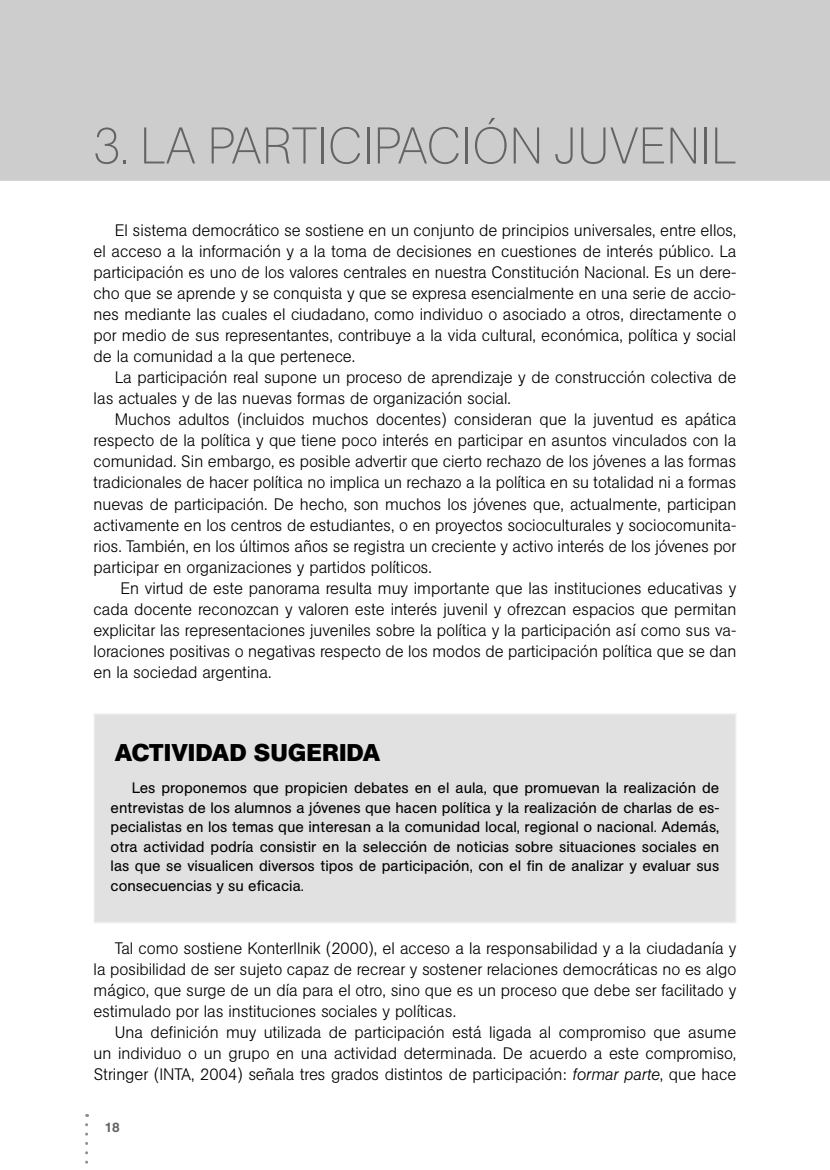
<style>
.page{position:relative;width:830px;height:1170px;background:#fff}
.page>*{position:absolute;margin:0;border:0;box-sizing:border-box;transform-origin:0 0}
.t1{font:200 51px "AG Book BQ";color:#636466}
.t2{font:700 24px "AG Book BQ";color:#000}
.t3{font:300 16.5px/21px "AG Book BQ";color:#000;text-align:justify}
.t4{font:15px/19.5px "AG Book BQ";color:#000;text-align:justify}
.t5{font:500 13.5px "AG Book BQ";color:#636466}
.s1{font-style:italic}
</style>
<div class="page">
<svg style="left:85px;top:1124px;width:3px;height:40px"></svg>
<div style="left:94px;top:714px;width:641px;height:208px;background:#e1e1e1"></div>
<div style="left:0;top:0;width:829px;height:181px;background:#cdcdce"></div>
<h1 class="t1" style="left:94px;top:117px;width:644px">3. LA PARTICI PACIÓN JUVENI L</h1>
<p class="t3" style="left:94px;top:220px;width:644px;text-indent:21px">El sistema democrático se sostiene en un conjunto de principios universales, entre ellos, el acceso a la información y a la toma de decisiones en cuestiones de interés público. La participación es uno de los valores centrales en nuestra Constitución Nacional. Es un dere&shy;cho que se aprende y se conquista y que se expresa esencialmente en una serie de accio&shy;nes mediante las cuales el ciudadano, como individuo o asociado a otros, directamente o por medio de sus representantes, contribuye a la vida cultural, económica, política y social de la comunidad a la que pertenece.</p>
<p class="t3" style="left:94px;top:367px;width:643px;text-indent:21px">La participación real supone un proceso de aprendizaje y de construcción colectiva de las actuales y de las nuevas formas de organización social.</p>
<p class="t3" style="left:94px;top:409px;width:644px;text-indent:21px">Muchos adultos (incluidos muchos docentes) consideran que la juventud es apática respecto de la política y que tiene poco interés en participar en asuntos vinculados con la comunidad. Sin embargo, es posible advertir que cierto rechazo de los jóvenes a las formas tradicionales de hacer política no implica un rechazo a la política en su totalidad ni a formas nuevas de participación. De hecho, son muchos los jóvenes que, actualmente, participan activamente en los centros de estudiantes, o en proyectos socioculturales y sociocomunita&shy;rios. También, en los últimos años se registra un creciente y activo interés de los jóvenes por participar en organizaciones y partidos políticos.</p>
<p class="t3" style="left:94px;top:577px;width:644px;text-indent:27px">En virtud de este panorama resulta muy importante que las instituciones educativas y cada docente reconozcan y valoren este interés juvenil y ofrezcan espacios que permitan explicitar las representaciones juveniles sobre la política y la participación así como sus va&shy;loraciones positivas o negativas respecto de los modos de participación política que se dan en la sociedad argentina.</p>
<h2 class="t2" style="left:115px;top:738px;width:267px">ACTIVIDAD SUGERIDA</h2>
<p class="t4" style="left:111px;top:778px;width:610px;text-indent:21px">Les proponemos que propicien debates en el aula, que promuevan la realización de entrevistas de los alumnos a jóvenes que hacen política y la realización de charlas de es&shy;pecialistas en los temas que interesan a la comunidad local, regional o nacional. Además, otra actividad podría consistir en la selección de noticias sobre situaciones sociales en las que se visualicen diversos tipos de participación, con el fin de analizar y evaluar sus consecuencias y su eficacia.</p>
<p class="t3" style="left:94px;top:937px;width:644px;text-indent:21px">Tal como sostiene Konterllnik (2000), el acceso a la responsabilidad y a la ciudadanía y la posibilidad de ser sujeto capaz de recrear y sostener relaciones democráticas no es algo mágico, que surge de un día para el otro, sino que es un proceso que debe ser facilitado y estimulado por las instituciones sociales y políticas.</p>
<p class="t3" style="left:94px;top:1021px;width:644px;text-indent:21px">Una definición muy utilizada de participación está ligada al compromiso que asume un individuo o un grupo en una actividad determinada. De acuerdo a este compromiso, Stringer (INTA, 2004) señala tres grados distintos de participación: <span class="s1">formar parte</span>, que hace</p>
<p class="t5" style="left:105px;top:1118px;width:17px">18</p>
</div>
